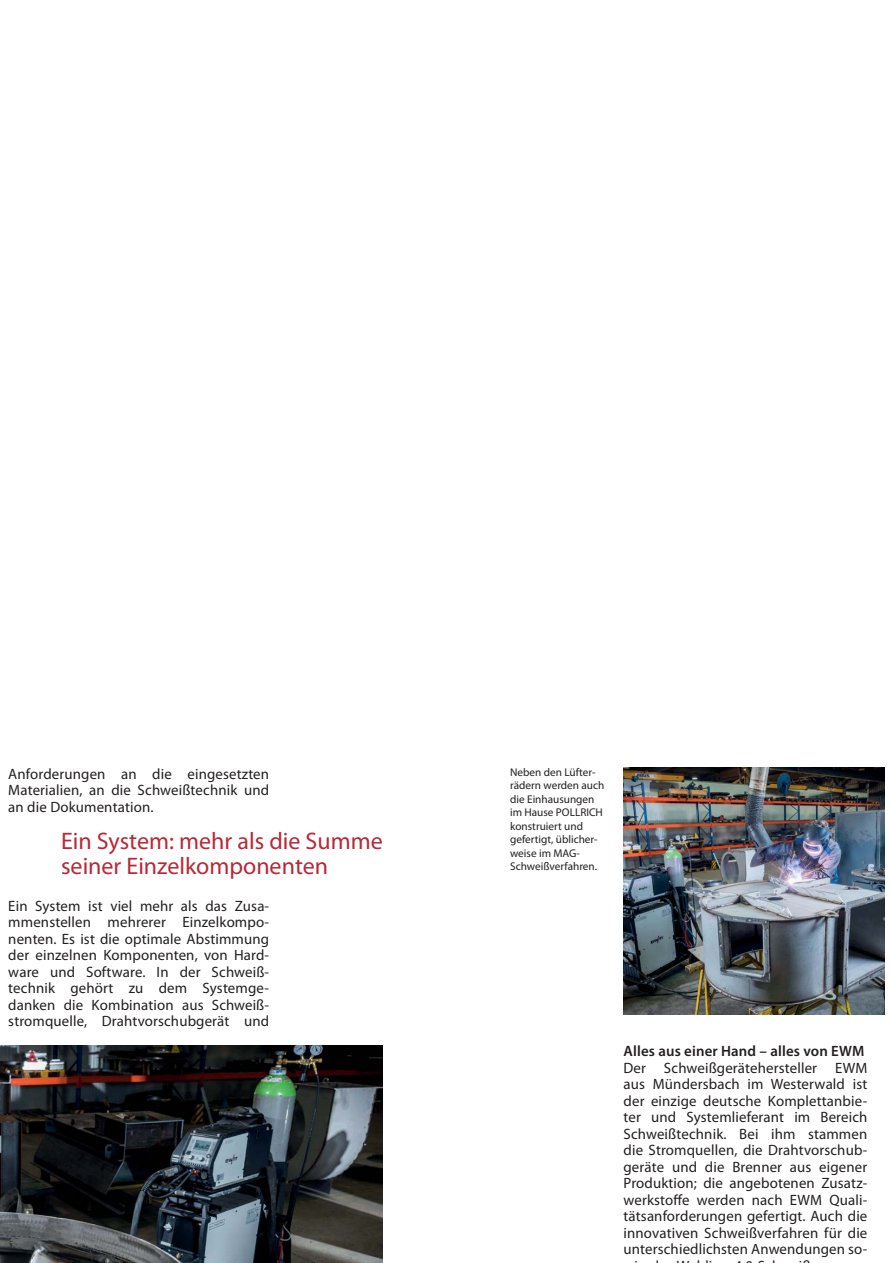
<style>
.page{position:relative;width:893px;height:1263px;background:#fff}
.page>*{position:absolute;margin:0;border:0;box-sizing:border-box;transform-origin:0 0}
.t1{font:24px/25.2px "Myriad Pro";color:#b82837}
.t2{font:15px/16.5px "Myriad Pro";letter-spacing:.01em;color:#231f20;text-align:justify}
.t3{font:600 15px "Myriad Pro";letter-spacing:.01em;color:#231f20}
.t4{font:11.25px/13.5px "Myriad Pro";color:#231f20}
</style>
<div class="page">
<img style="left:0;top:1045px;width:382px;height:218px">
<img style="left:623px;top:767px;width:261px;height:247px">
<p class="t2" style="left:8px;top:766px;width:262px">Anforderungen an die eingesetzten Materialien, an die Schweißtechnik und an die Dokumentation.</p>
<h1 class="t1" style="left:61px;top:829px;width:323px">Ein System: mehr als die Summe seiner Einzelkomponenten</h1>
<p class="t2" style="left:8px;top:898px;width:262px">Ein System ist viel mehr als das Zusa&shy;mmenstellen mehrerer Einzelkompo&shy;nenten. Es ist die optimale Abstimmung der einzelnen Komponenten, von Hard&shy;ware und Software. In der Schweiß&shy;technik gehört zu dem Systemge&shy;danken die Kombination aus Schweiß&shy;stromquelle, Drahtvorschubgerät und</p>
<p class="t4" style="left:510px;top:766px;width:96px">Neben den Lüfter&shy;rädern werden auch die Einhausungen im Hause POLLRICH konstruiert und gefertigt, üblicher&shy;weise im MAG-<br>Schweißverfahren.</p>
<p class="t3" style="left:623px;top:1046px;width:242px">Alles aus einer Hand – alles von EWM</p>
<p class="t2" style="left:623px;top:1061px;width:245px">Der Schweißgerätehersteller EWM aus Mündersbach im Westerwald ist der einzige deutsche Komplettanbie&shy;ter und Systemlieferant im Bereich Schweißtechnik. Bei ihm stammen die Stromquellen, die Drahtvorschub&shy;geräte und die Brenner aus eigener Produktion; die angebotenen Zusatz&shy;werkstoffe werden nach EWM Quali&shy;tätsanforderungen gefertigt. Auch die innovativen Schweißverfahren für die unterschiedlichsten Anwendungen so-</p>
</div>
